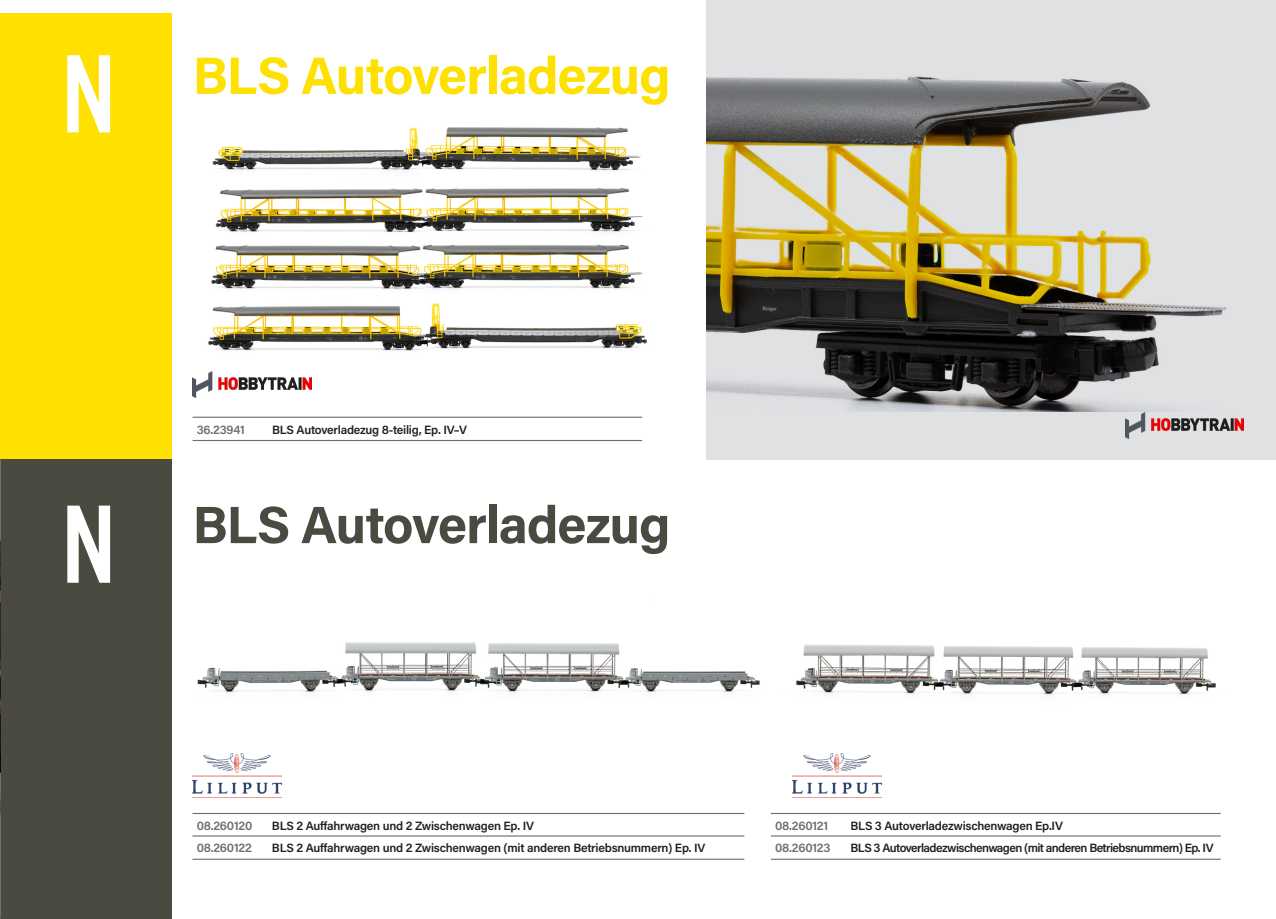
<style>
.page{position:relative;width:1276px;height:919px;background:#fff}
.page>*{position:absolute;margin:0;border:0;box-sizing:border-box;transform-origin:0 0}
.t1{font:115.65px "Alternate Got No 3 D";color:#fff}
.Produktname{font:700 52.5px "Acumin Pro";letter-spacing:-.025em;color:#fee101}
.Produktname-2{font:700 52.5px "Acumin Pro";letter-spacing:-.025em;color:#4a4a40}
.Produktname-3{font:600 12px "Acumin Pro";letter-spacing:-.025em;color:#231f20}
.Produktname-4{font:600 12px "Acumin Pro";letter-spacing:-.05em;color:#231f20}
.Produktname-5{font:600 12px "Acumin Pro";letter-spacing:-.02em;color:#6c6d70}
</style>
<div class="page">
<hr style="left:192px;top:812px;width:552px;height:2px;background:#6c6d70">
<hr style="left:192px;top:835px;width:552px;height:1px;background:#6c6d70">
<hr style="left:192px;top:858px;width:552px;height:1px;background:#6c6d70">
<hr style="left:771px;top:812px;width:449px;height:2px;background:#6c6d70">
<hr style="left:771px;top:835px;width:449px;height:1px;background:#6c6d70">
<hr style="left:771px;top:858px;width:449px;height:1px;background:#6c6d70">
<img style="left:197px;top:667px;width:115px;height:26px">
<img style="left:652px;top:671px;width:108px;height:21px">
<img style="left:312px;top:642px;width:143px;height:50px">
<img style="left:455px;top:642px;width:197px;height:51px">
<img style="left:796px;top:644px;width:109px;height:50px">
<img style="left:905px;top:645px;width:141px;height:50px">
<img style="left:1046px;top:647px;width:170px;height:48px">
<hr style="left:193px;top:416px;width:449px;height:2px;background:#6c6d70">
<hr style="left:193px;top:440px;width:449px;height:1px;background:#6c6d70">
<img style="left:212px;top:147px;width:194px;height:23px">
<img style="left:406px;top:127px;width:235px;height:44px">
<img style="left:215px;top:188px;width:197px;height:45px">
<img style="left:412px;top:188px;width:231px;height:44px">
<img style="left:208px;top:245px;width:203px;height:106px">
<img style="left:411px;top:244px;width:232px;height:45px">
<img style="left:411px;top:303px;width:237px;height:48px">
<div style="left:706px;top:0;width:570px;height:459px;background:#e0e1e3"></div>
<img style="left:706px;top:76px;width:521px;height:335px">
<div style="left:0;top:13px;width:171px;height:456px;background:#fee101"></div>
<div style="left:0;top:459px;width:171px;height:459px;background:#4a4a40"></div>
<img style="left:192px;top:371px;width:119px;height:26px">
<img style="left:192px;top:753px;width:89px;height:41px">
<img style="left:792px;top:753px;width:89px;height:41px">
<img style="left:0;top:459px;width:1px;height:422px">
<img style="left:1125px;top:412px;width:118px;height:26px">
<p class="t1" style="left:61px;top:33px;width:56px">N</p>
<p class="Produktname" style="left:193px;top:39px;width:479px">BLS Autoverladezug</p>
<p class="t1" style="left:61px;top:483px;width:56px">N</p>
<p class="Produktname-5" style="left:197px;top:421px;width:49px">36.23941</p>
<p class="Produktname-3" style="left:272px;top:421px;width:196px">BLS Autoverladezug 8-teilig, Ep. IV–V</p>
<p class="Produktname-2" style="left:192px;top:488px;width:479px">BLS Autoverladezug</p>
<p class="Produktname-5" style="left:197px;top:817px;width:57px">08.260120</p>
<p class="Produktname-3" style="left:272px;top:817px;width:263px">BLS 2 Auffahrwagen und 2 Zwischenwagen Ep. IV</p>
<p class="Produktname-5" style="left:197px;top:839px;width:57px">08.260122</p>
<p class="Produktname-3" style="left:272px;top:839px;width:435px">BLS 2 Auffahrwagen und 2 Zwischenwagen (mit anderen Betriebsnummern) Ep. IV</p>
<p class="Produktname-5" style="left:775px;top:817px;width:55px">08.260121</p>
<p class="Produktname-3" style="left:850px;top:817px;width:214px">BLS 3 Autoverladezwischenwagen Ep.IV</p>
<p class="Produktname-5" style="left:775px;top:839px;width:57px">08.260123</p>
<p class="Produktname-4" style="left:850px;top:839px;width:365px">BLS 3 Autoverladezwischenwagen (mit anderen Betriebsnummern) Ep. IV</p>
</div>
